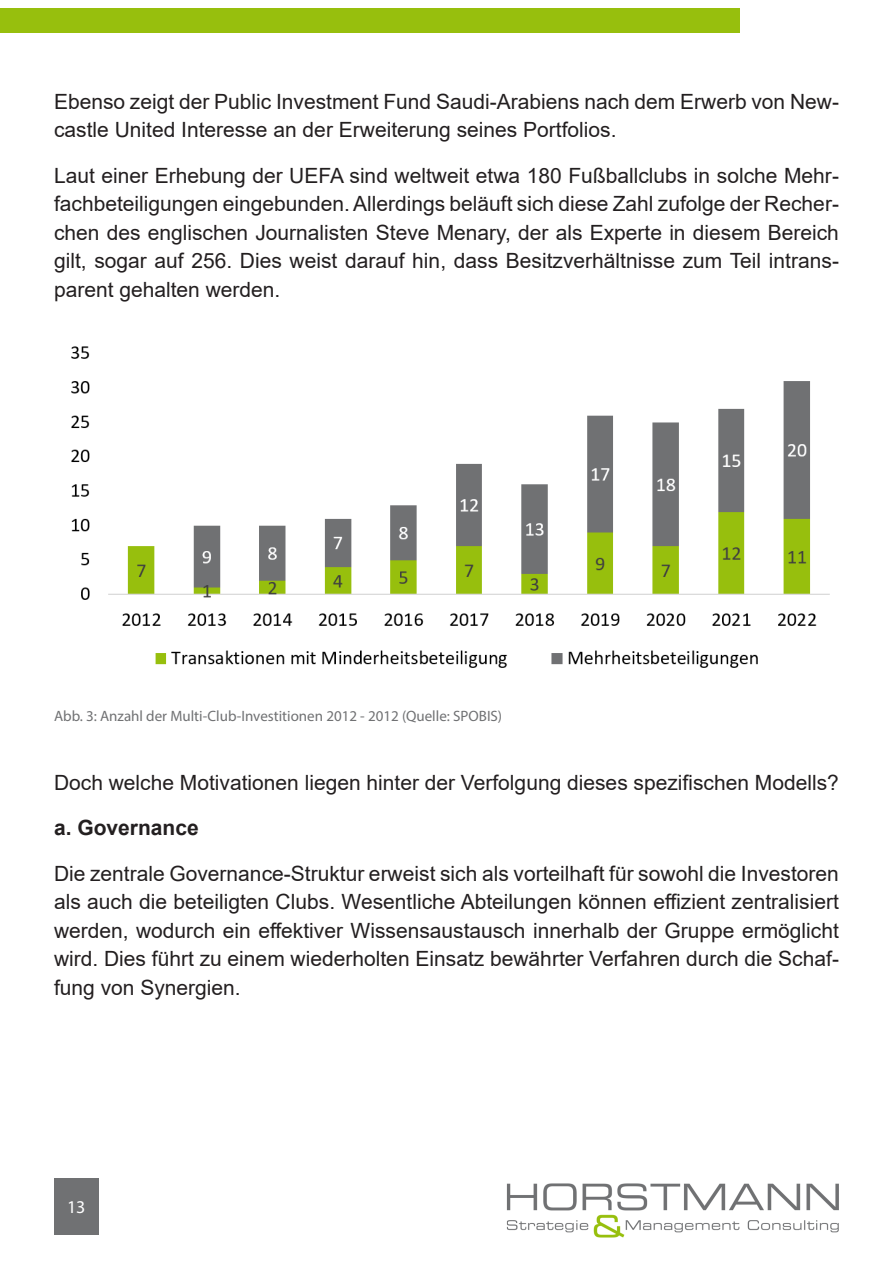
<style>
.page{position:relative;width:893px;height:1263px;background:#fff}
.page>*{position:absolute;margin:0;border:0;box-sizing:border-box;transform-origin:0 0}
.t1{font:21px/28.5px "Arial";color:#231f20;text-align:justify}
.t2{font:700 21px "Arial";color:#231f20}
.t3{font:18px "Myriad Pro";color:#fff}
.t4{font:15px "Myriad Pro";color:#707173}
</style>
<div class="page">
<img style="left:506px;top:1183px;width:333px;height:55px">
<div style="left:0;top:9px;width:740px;height:24px;background:#97bf0d"></div>
<div style="left:54px;top:1178px;width:45px;height:56px;background:#707173"></div>
<img style="left:71px;top:346px;width:759px;height:322px">
<p class="t1" style="left:54px;top:87px;width:786px">Ebenso zeigt der Public Investment Fund Saudi-Arabiens nach dem Erwerb von New&shy;castle United Interesse an der Erweiterung seines Portfolios.</p>
<p class="t1" style="left:54px;top:161px;width:786px">Laut einer Erhebung der UEFA sind weltweit etwa 180 Fußballclubs in solche Mehr&shy;fachbeteiligungen eingebunden. Allerdings beläuft sich diese Zahl zufolge der Recher&shy;chen des englischen Journalisten Steve Menary, der als Experte in diesem Bereich gilt, sogar auf 256. Dies weist darauf hin, dass Besitzverhältnisse zum Teil intrans&shy;parent gehalten werden.</p>
<p class="t4" style="left:54px;top:706px;width:450px">Abb. 3: Anzahl der Multi-Club-Investitionen 2012 - 2012 (Quelle: SPOBIS)</p>
<p class="t1" style="left:54px;top:768px;width:786px">Doch welche Motivationen liegen hinter der Verfolgung dieses spezifischen Modells?</p>
<p class="t2" style="left:54px;top:813px;width:146px">a. Governance</p>
<p class="t1" style="left:54px;top:859px;width:786px">Die zentrale Governance-Struktur erweist sich als vorteilhaft für sowohl die Investoren als auch die beteiligten Clubs. Wesentliche Abteilungen können effizient zentralisiert werden, wodurch ein effektiver Wissensaustausch innerhalb der Gruppe ermöglicht wird. Dies führt zu einem wiederholten Einsatz bewährter Verfahren durch die Schaf&shy;fung von Synergien.</p>
<p class="t3" style="left:67px;top:1196px;width:20px">13</p>
</div>
